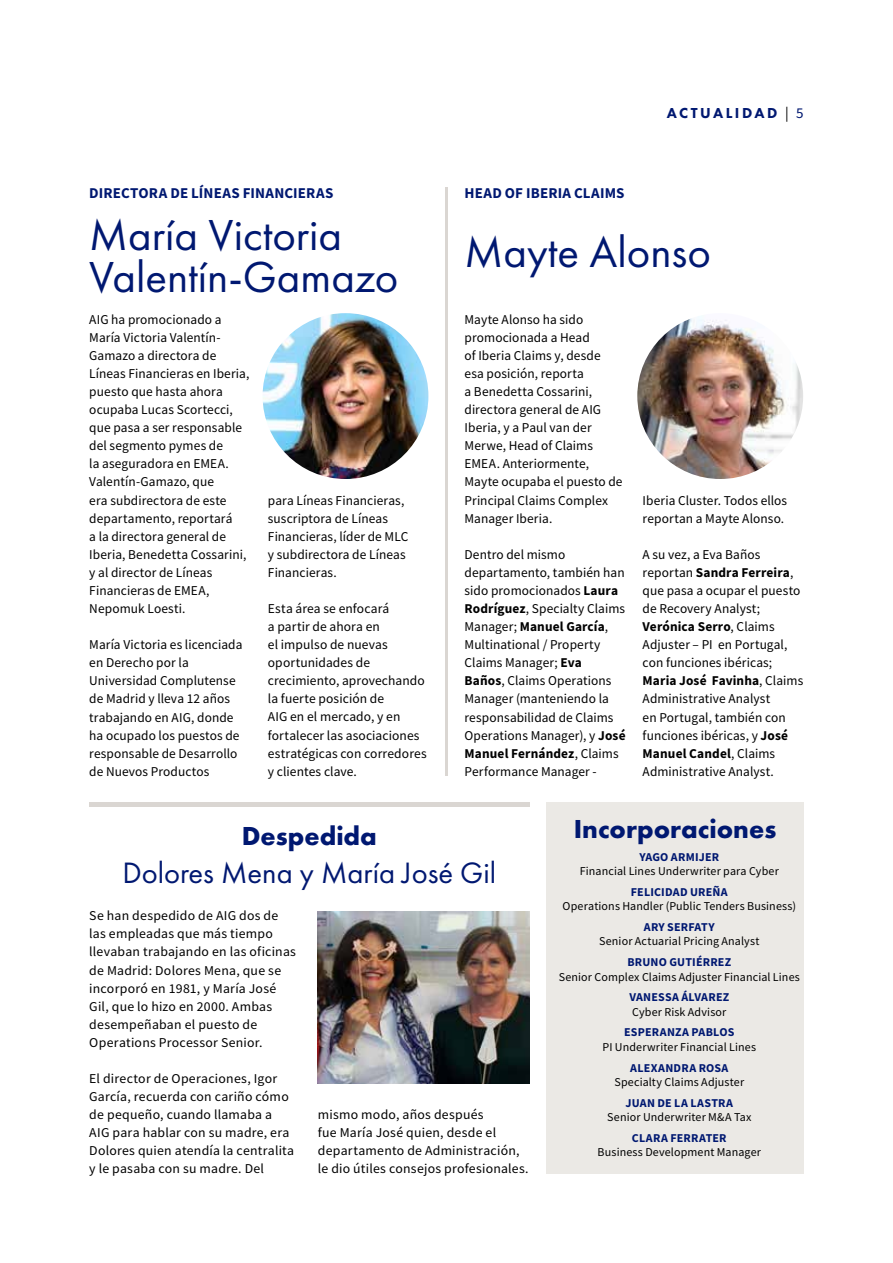
<style>
.page{position:relative;width:893px;height:1263px;background:#fff}
.page>*{position:absolute;margin:0;border:0;box-sizing:border-box;transform-origin:0 0}
.t1{font:45px/42px "Futura PT";color:#001871}
.t2{font:30.6px "Futura PT";color:#001871}
.t3{font:700 27px "Futura PT";color:#001871}
.t4{font:700 15px "Source Sans Pro";letter-spacing:.01em;color:#001871}
.t5{font:800 15px "Futura PT";letter-spacing:.165em;color:#001871}
.t6{font:13.5px/18.1px "Source Sans Pro";letter-spacing:.01em;color:#000}
.t7{font:12px "Source Sans Pro";letter-spacing:.01em;color:#000}
.t8{font:700 12px "Source Sans Pro";letter-spacing:.015em;color:#001871}
.s1{font-family:"Source Sans Pro";font-weight:400;color:#000}
.s2{font-family:"Source Sans Pro";font-weight:400}
.s3{font-weight:700}
</style>
<div class="page">
<div style="left:546px;top:802px;width:258px;height:372px;background:#ebe9e5"></div>
<hr style="left:89px;top:803px;width:440px;height:4px;background:#dad6d2">
<img style="left:318px;top:911px;width:211px;height:173px">
<hr style="left:445px;top:187px;width:3px;height:589px;background:#b6ada5">
<img style="left:263px;top:313px;width:165px;height:166px;border-radius:83px">
<img style="left:637px;top:313px;width:166px;height:166px;border-radius:83px">
<p class="t4" style="left:89px;top:183px;width:246px">DIRECTORA DE LÍNEAS FINANCIERAS</p>
<p class="t4" style="left:465px;top:183px;width:162px">HEAD OF IBERIA CLAIMS</p>
<p class="t5" style="left:667px;top:103px;width:138px">ACTUALIDAD <span class="s1">|</span> <span class="s2">5</span></p>
<h1 class="t1" style="left:89px;top:213px;width:311px">María Victoria<br>Valentín-Gamazo</h1>
<p class="t6" style="left:89px;top:310px;width:162px">AIG ha promocionado a<br>María Victoria Valentín-<br>Gamazo a directora de<br>Líneas Financieras en Iberia, puesto que hasta ahora ocupaba Lucas Scortecci, que pasa a ser responsable del segmento pymes de<br>la aseguradora en EMEA.<br>Valentín-Gamazo, que<br>era subdirectora de este departamento, reportará<br>a la directora general de<br>Iberia, Benedetta Cossarini, y al director de Líneas<br>Financieras de EMEA,<br>Nepomuk Loesti.</p>
<p class="t6" style="left:89px;top:635px;width:155px">María Victoria es licenciada en Derecho por la<br>Universidad Complutense de Madrid y lleva 12 años trabajando en AIG, donde ha ocupado los puestos de responsable de Desarrollo de Nuevos Productos</p>
<p class="t6" style="left:268px;top:491px;width:142px">para Líneas Financieras, suscriptora de Líneas<br>Financieras, líder de MLC y subdirectora de Líneas<br>Financieras.</p>
<p class="t6" style="left:268px;top:599px;width:160px">Esta área se enfocará<br>a partir de ahora en<br>el impulso de nuevas oportunidades de crecimiento, aprovechando la fuerte posición de<br>AIG en el mercado, y en fortalecer las asociaciones estratégicas con corredores y clientes clave.</p>
<h1 class="t1" style="left:465px;top:231px;width:248px">Mayte Alonso</h1>
<p class="t6" style="left:465px;top:310px;width:160px">Mayte Alonso ha sido promocionada a Head<br>of Iberia Claims y, desde esa posición, reporta<br>a Benedetta Cossarini, directora general de AIG<br>Iberia, y a Paul van der<br>Merwe, Head of Claims<br>EMEA. Anteriormente,<br>Mayte ocupaba el puesto de<br>Principal Claims Complex<br>Manager Iberia.</p>
<p class="t6" style="left:465px;top:545px;width:163px">Dentro del mismo departamento, también han sido promocionados <span class="s3">Laura<br>Rodríguez</span>, Specialty Claims<br>Manager; <span class="s3">Manuel García</span>,<br>Multinational / Property<br>Claims Manager; <span class="s3">Eva<br>Baños</span>, Claims Operations<br>Manager (manteniendo la responsabilidad de Claims<br>Operations Manager), y <span class="s3">José<br>Manuel Fernández</span>, Claims<br>Performance Manager -</p>
<p class="t6" style="left:643px;top:491px;width:146px">Iberia Cluster. Todos ellos reportan a Mayte Alonso.</p>
<p class="t6" style="left:643px;top:545px;width:162px">A su vez, a Eva Baños reportan <span class="s3">Sandra Ferreira</span>, que pasa a ocupar el puesto de Recovery Analyst;<br><span class="s3">Verónica Serro</span>, Claims<br>Adjuster – PI en Portugal, con funciones ibéricas;<br><span class="s3">Maria José Favinha</span>, Claims<br>Administrative Analyst<br>en Portugal, también con funciones ibéricas, y <span class="s3">José<br>Manuel Candel</span>, Claims<br>Administrative Analyst.</p>
<h3 class="t3" style="left:242px;top:819px;width:137px">Despedida</h3>
<h3 class="t3" style="left:574px;top:811px;width:204px">Incorporaciones</h3>
<h2 class="t2" style="left:122px;top:855px;width:375px">Dolores Mena y María José Gil</h2>
<p class="t6" style="left:89px;top:907px;width:208px">Se han despedido de AIG dos de las empleadas que más tiempo llevaban trabajando en las oficinas de Madrid: Dolores Mena, que se incorporó en 1981, y María José<br>Gil, que lo hizo en 2000. Ambas desempeñaban el puesto de<br>Operations Processor Senior.</p>
<p class="t6" style="left:89px;top:1069px;width:206px">El director de Operaciones, Igor<br>García, recuerda con cariño cómo de pequeño, cuando llamaba a<br>AIG para hablar con su madre, era<br>Dolores quien atendía la centralita y le pasaba con su madre. Del</p>
<p class="t8" style="left:639px;top:848px;width:81px">YAGO ARMIJER</p>
<p class="t7" style="left:580px;top:863px;width:201px">Financial Lines Underwriter para Cyber</p>
<p class="t8" style="left:631px;top:884px;width:98px">FELICIDAD UREÑA</p>
<p class="t7" style="left:563px;top:898px;width:235px">Operations Handler (Public Tenders Business)</p>
<p class="t8" style="left:644px;top:919px;width:73px">ARY SERFATY</p>
<p class="t7" style="left:599px;top:934px;width:162px">Senior Actuarial Pricing Analyst</p>
<p class="t8" style="left:627px;top:954px;width:105px">BRUNO GUTIÉRREZ</p>
<p class="t7" style="left:559px;top:969px;width:243px">Senior Complex Claims Adjuster Financial Lines</p>
<p class="t8" style="left:629px;top:989px;width:101px">VANESSA ÁLVAREZ</p>
<p class="t7" style="left:632px;top:1004px;width:96px">Cyber Risk Advisor</p>
<p class="t8" style="left:624px;top:1024px;width:112px">ESPERANZA PABLOS</p>
<p class="t7" style="left:603px;top:1039px;width:155px">PI Underwriter Financial Lines</p>
<p class="t8" style="left:630px;top:1059px;width:100px">ALEXANDRA ROSA</p>
<p class="t7" style="left:614px;top:1074px;width:131px">Specialty Claims Adjuster</p>
<p class="t8" style="left:626px;top:1095px;width:109px">JUAN DE LA LASTRA</p>
<p class="t7" style="left:607px;top:1109px;width:146px">Senior Underwriter M&amp;A Tax</p>
<p class="t8" style="left:632px;top:1130px;width:96px">CLARA FERRATER</p>
<p class="t7" style="left:598px;top:1145px;width:165px">Business Development Manager</p>
<p class="t6" style="left:318px;top:1105px;width:212px">mismo modo, años después<br>fue María José quien, desde el departamento de Administración, le dio útiles consejos profesionales.</p>
</div>
